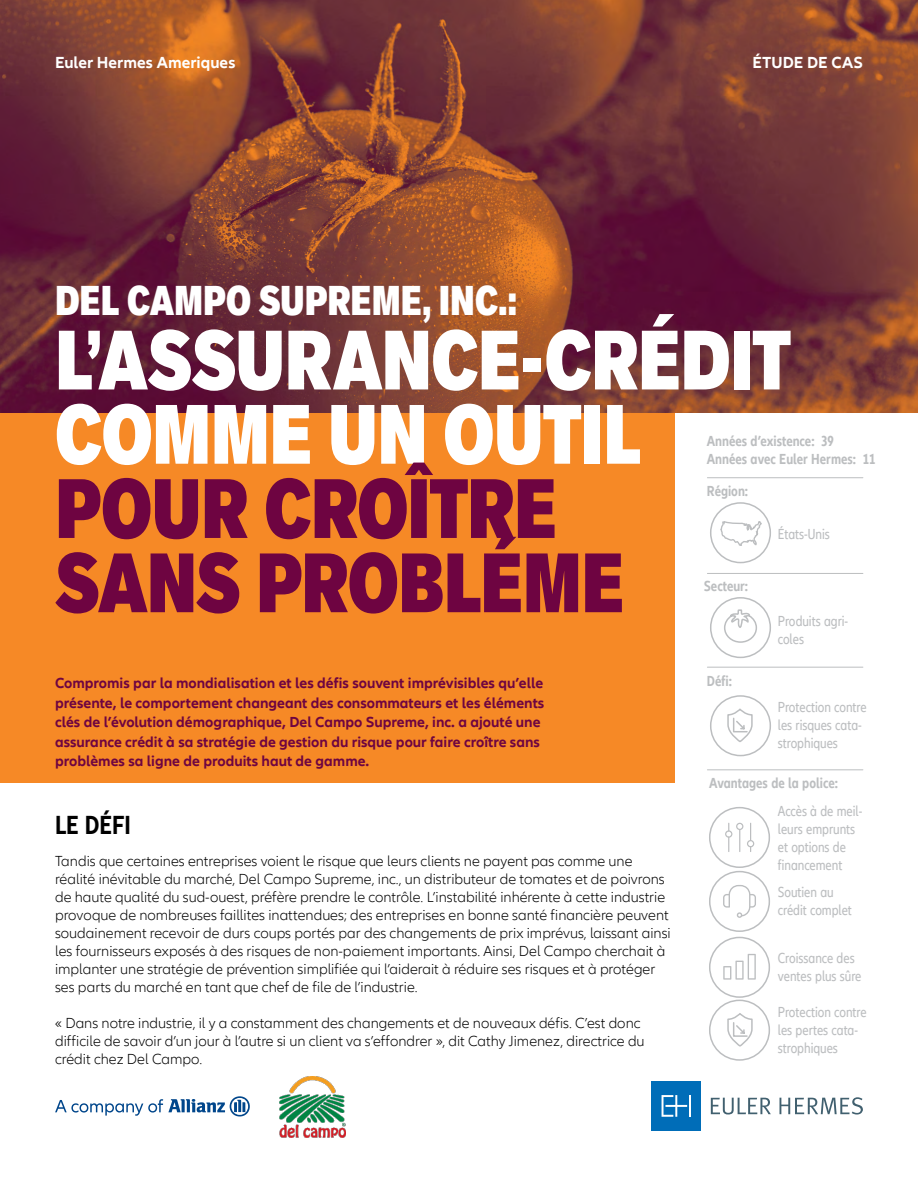
<style>
.page{position:relative;width:918px;height:1188px;background:#fff}
.page>*{position:absolute;margin:0;border:0;box-sizing:border-box;transform-origin:0 0}
.t1{font:900 condensed 82.5px/74.2px "Applied Sans Pro";letter-spacing:-.01em;color:#fff;scale:.9 1}
.t2{font:900 condensed 82.5px/74.2px "Applied Sans Pro";letter-spacing:-.015em;color:#6e0441;scale:.9 1}
.t3{font:900 condensed 40.5px "Applied Sans Pro";color:#fff;scale:.9 1}
.t4{font:700 condensed 27px "Allianz Neo";letter-spacing:-.005em;color:#000}
.t5{font:700 16.5px "Allianz Neo";letter-spacing:.005em;color:#fff}
.t6{font:300 15px/18px "Allianz Neo";color:#000}
.t7{font:700 15px/19.5px "Allianz Neo";color:#6e0441}
.t8{font:condensed 15px/18px "Allianz Neo";color:#bcbec0}
.t9{font:700 condensed 15px/18px "Allianz Neo";color:#bcbec0}
</style>
<div class="page">
<div style="left:0;top:354px;width:674px;height:429px;background:#f68926"></div>
<img style="left:0;top:0;width:918px;height:413px">
<div style="left:652px;top:1081px;width:49px;height:50px;background:#006db8"></div>
<hr style="left:689px;top:1095px;width:2px;height:22px;background:#fff">
<svg style="left:662px;top:1095px;width:25px;height:22px"></svg>
<svg style="left:711px;top:1098px;width:60px;height:17px"></svg>
<svg style="left:780px;top:1097px;width:83px;height:18px"></svg>
<svg style="left:55px;top:1096px;width:195px;height:21px"></svg>
<div style="left:710px;top:502px;width:61px;height:61px;border:2px solid #bcbec0;border-radius:50%"></div>
<svg style="left:720px;top:521px;width:42px;height:25px"></svg>
<hr style="left:707px;top:477px;width:156px;height:1px;background:#bcbec0">
<hr style="left:707px;top:573px;width:156px;height:1px;background:#bcbec0">
<hr style="left:707px;top:667px;width:156px;height:1px;background:#bcbec0">
<hr style="left:707px;top:769px;width:156px;height:1px;background:#bcbec0">
<div style="left:709px;top:871px;width:61px;height:61px;border:2px solid #bcbec0;border-radius:50%"></div>
<div style="left:710px;top:695px;width:61px;height:61px;border:2px solid #bcbec0;border-radius:50%"></div>
<div style="left:709px;top:807px;width:61px;height:61px;border:2px solid #bcbec0;border-radius:50%"></div>
<svg style="left:723px;top:954px;width:33px;height:26px"></svg>
<svg style="left:723px;top:885px;width:33px;height:33px"></svg>
<div style="left:709px;top:937px;width:61px;height:61px;border:2px solid #bcbec0;border-radius:50%"></div>
<div style="left:709px;top:1000px;width:61px;height:61px;border:2px solid #bcbec0;border-radius:50%"></div>
<div style="left:710px;top:597px;width:61px;height:61px;border:2px solid #bcbec0;border-radius:50%"></div>
<img style="left:280px;top:1076px;width:65px;height:61px">
<svg style="left:724px;top:609px;width:33px;height:34px"></svg>
<svg style="left:725px;top:823px;width:29px;height:29px"></svg>
<svg style="left:727px;top:708px;width:26px;height:34px"></svg>
<svg style="left:727px;top:1013px;width:26px;height:34px"></svg>
<p class="t5" style="left:55px;top:53px;width:182px">Euler Hermes Ameriques</p>
<p class="t5" style="left:753px;top:53px;width:112px">ÉTUDE DE CAS</p>
<h2 class="t3" style="left:55px;top:276px;width:515px">DEL CAMPO SUPREME, INC.:</h2>
<h1 class="t1" style="left:55px;top:322px;width:820px">L’ASSURANCE-CRÉDIT<br>COMME UN OUTIL</h1>
<h1 class="t2" style="left:55px;top:470px;width:634px">POUR CROÎTRE<br>SANS PROBLÉME</h1>
<p class="t9" style="left:707px;top:432px;width:170px">Années d’existence: 39<br>Années avec Euler Hermes: 11</p>
<p class="t9" style="left:707px;top:482px;width:43px">Région:</p>
<p class="t8" style="left:778px;top:526px;width:54px">États-Unis</p>
<p class="t9" style="left:704px;top:578px;width:46px">Secteur:</p>
<p class="t8" style="left:778px;top:612px;width:72px">Produits agri&shy;coles</p>
<p class="t7" style="left:55px;top:674px;width:491px">Compromis par la mondialisation et les défis souvent imprévisibles qu’elle présente, le comportement changeant des consommateurs et les éléments clés de l’évolution démographique, Del Campo Supreme, inc. a ajouté une assurance crédit à sa stratégie de gestion du risque pour faire croître sans problèmes sa ligne de produits haut de gamme.</p>
<h3 class="t4" style="left:55px;top:809px;width:77px">LE DÉFI</h3>
<p class="t6" style="left:55px;top:852px;width:617px">Tandis que certaines entreprises voient le risque que leurs clients ne payent pas comme une réalité inévitable du marché, Del Campo Supreme, inc., un distributeur de tomates et de poivrons de haute qualité du sud-ouest, préfère prendre le contrôle. L’instabilité inhérente à cette industrie provoque de nombreuses faillites inattendues; des entreprises en bonne santé financière peuvent soudainement recevoir de durs coups portés par des changements de prix imprévus, laissant ainsi les fournisseurs exposés à des risques de non-paiement importants. Ainsi, Del Campo cherchait à implanter une stratégie de prévention simplifiée qui l’aiderait à réduire ses risques et à protéger ses parts du marché en tant que chef de file de l’industrie.</p>
<p class="t6" style="left:55px;top:1014px;width:591px">« Dans notre industrie, il y a constamment des changements et de nouveaux défis. C’est donc difficile de savoir d’un jour à l’autre si un client va s’effondrer », dit Cathy Jimenez, directrice du crédit chez Del Campo.</p>
<p class="t9" style="left:707px;top:672px;width:27px">Défi:</p>
<p class="t8" style="left:778px;top:698px;width:90px">Protection contre les risques cata&shy;strophiques</p>
<p class="t9" style="left:709px;top:774px;width:130px">Avantages de la police:</p>
<p class="t8" style="left:778px;top:803px;width:86px">Accès à de meil&shy;leurs emprunts et options de financement</p>
<p class="t8" style="left:778px;top:884px;width:76px">Soutien au crédit complet</p>
<p class="t8" style="left:778px;top:950px;width:85px">Croissance des ventes plus sûre</p>
<p class="t8" style="left:778px;top:1004px;width:90px">Protection contre les pertes cata&shy;strophiques</p>
</div>
